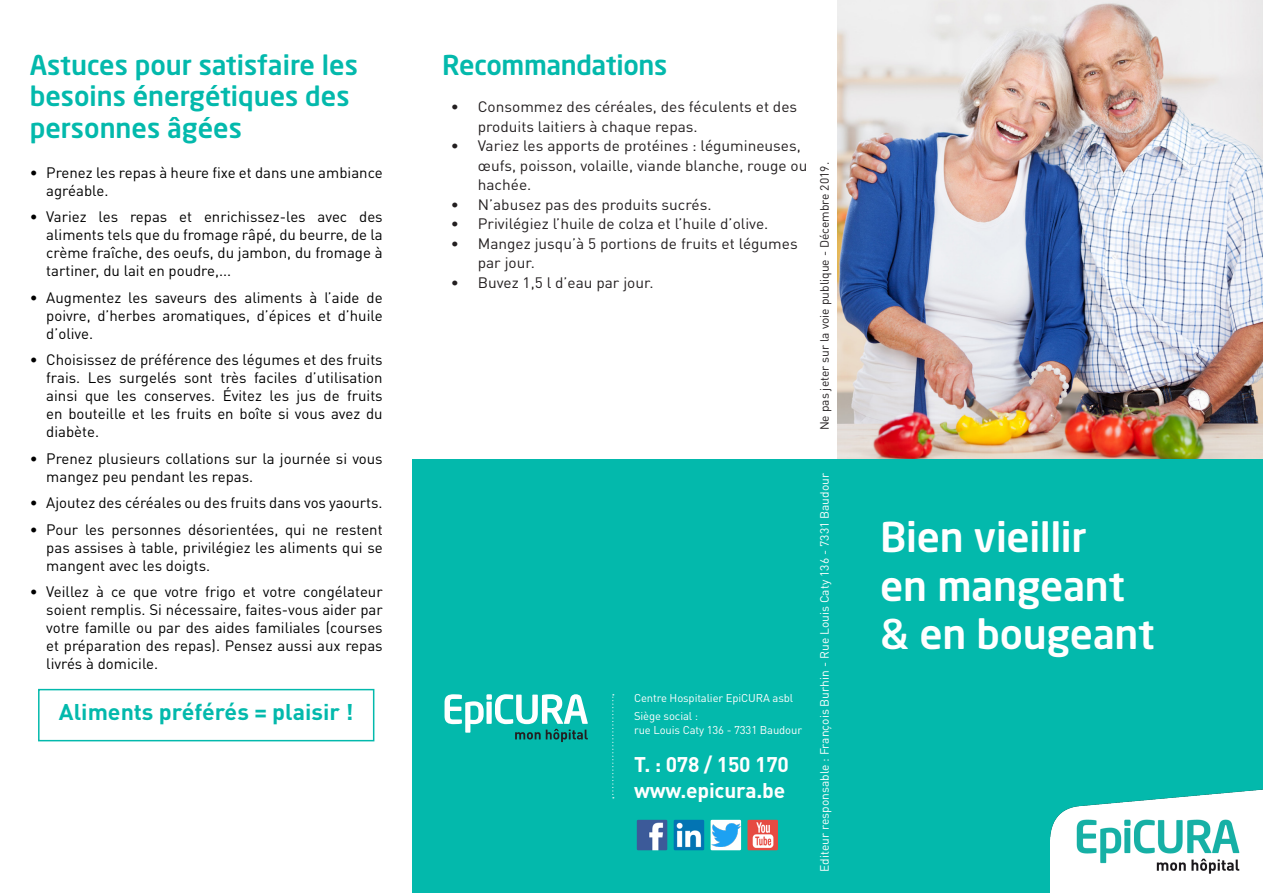
<style>
.page{position:relative;width:1263px;height:893px;background:#fff}
.page>*{position:absolute;margin:0;border:0;box-sizing:border-box;transform-origin:0 0}
.t1{font:40.5px "Neo Sans Std Medium TR";letter-spacing:-.01em;color:#fff}
.Titre{font:27px/31.5px "Neo Sans Std Medium TR";color:#03b9ac}
.Encart{font:700 22.5px "DIN Pro";color:#03b9ac}
.t2{font:700 21px "DIN Pro";letter-spacing:-.01em;color:#fff}
.t3{font:15px/18px "DIN Pro";color:#000;text-align:justify}
.t4{font:15px/19.5px "DIN Pro";color:#231f20}
.t5{font:12px "DIN Pro";color:#fff}
.t6{font:12px "DIN Pro";color:#231f20}
.t7{font:11.25px "DIN Pro";letter-spacing:-.01em;color:#fff}
</style>
<div class="page">
<img style="left:838px;top:0;width:425px;height:459px">
<div style="left:412px;top:459px;width:851px;height:434px;background:#03b9ac"></div>
<div style="left:38px;top:689px;width:336px;height:52px;border:2px solid #03b9ac"></div>
<svg style="left:444px;top:694px;width:144px;height:48px"></svg>
<svg style="left:612px;top:694px;width:2px;height:104px"></svg>
<img style="left:674px;top:820px;width:30px;height:30px">
<img style="left:637px;top:820px;width:30px;height:30px">
<div style="left:711px;top:820px;width:30px;height:30px;background:#fff"></div>
<img style="left:711px;top:824px;width:29px;height:23px">
<img style="left:747px;top:820px;width:31px;height:30px">
<img style="left:1050px;top:789px;width:213px;height:104px">
<p class="Titre" style="left:30px;top:48px;width:330px">Astuces pour satisfaire les besoins énergétiques des personnes âgées</p>
<p class="t3" style="left:46px;top:162px;width:338px;text-indent:-16px">• Prenez les repas à heure fixe et dans une ambiance agréable.</p>
<p class="t3" style="left:46px;top:206px;width:338px;text-indent:-16px">• Variez les repas et enrichissez-les avec des aliments tels que du fromage râpé, du beurre, de la crème fraîche, des oeufs, du jambon, du fromage à tartiner, du lait en poudre,...</p>
<p class="t3" style="left:46px;top:287px;width:338px;text-indent:-16px">• Augmentez les saveurs des aliments à l’aide de poivre, d’herbes aromatiques, d’épices et d’huile d’olive.</p>
<p class="t3" style="left:46px;top:349px;width:338px;text-indent:-16px">• Choisissez de préférence des légumes et des fruits frais. Les surgelés sont très faciles d’utilisation ainsi que les conserves. Évitez les jus de fruits en bouteille et les fruits en boîte si vous avez du diabète.</p>
<p class="t3" style="left:46px;top:448px;width:338px;text-indent:-16px">• Prenez plusieurs collations sur la journée si vous mangez peu pendant les repas.</p>
<p class="t3" style="left:30px;top:492px;width:354px">• Ajoutez des céréales ou des fruits dans vos yaourts.</p>
<p class="t3" style="left:46px;top:519px;width:338px;text-indent:-16px">• Pour les personnes désorientées, qui ne restent pas assises à table, privilégiez les aliments qui se mangent avec les doigts.</p>
<p class="t3" style="left:46px;top:581px;width:338px;text-indent:-16px">• Veillez à ce que votre frigo et votre congélateur soient remplis. Si nécessaire, faites-vous aider par votre famille ou par des aides familiales (courses et préparation des repas). Pensez aussi aux repas livrés à domicile.</p>
<p class="Encart" style="left:59px;top:693px;width:296px">Aliments préférés = plaisir !</p>
<p class="Titre" style="left:442px;top:48px;width:226px">Recommandations</p>
<p class="t4" style="left:478px;top:96px;width:321px;text-indent:-27px">• Consommez des céréales, des féculents et des produits laitiers à chaque repas.</p>
<p class="t4" style="left:478px;top:135px;width:331px;text-indent:-27px">• Variez les apports de protéines : légumineuses, œufs, poisson, volaille, viande blanche, rouge ou hachée.</p>
<p class="t4" style="left:451px;top:193px;width:262px">• N’abusez pas des produits sucrés.</p>
<p class="t4" style="left:451px;top:213px;width:319px">• Privilégiez l’huile de colza et l’huile d’olive.</p>
<p class="t4" style="left:478px;top:232px;width:321px;text-indent:-27px">• Mangez jusqu’à 5 portions de fruits et légumes par jour.</p>
<p class="t4" style="left:451px;top:271px;width:204px">• Buvez 1,5 l d’eau par jour.</p>
<p class="t6" style="left:815px;top:430px;width:270px;rotate:-90deg">Ne pas jeter sur la voie publique - Décembre 2019.</p>
<p class="t7" style="left:634px;top:689px;width:161px">Centre Hospitalier EpiCURA asbl</p>
<p class="t7" style="left:634px;top:707px;width:66px">Siège social :</p>
<p class="t7" style="left:634px;top:721px;width:170px">rue Louis Caty 136 - 7331 Baudour</p>
<p class="t2" style="left:634px;top:747px;width:156px">T. : 078 / 150 170</p>
<p class="t2" style="left:634px;top:773px;width:153px">www.epicura.be</p>
<p class="t5" style="left:815px;top:872px;width:400px;rotate:-90deg">Editeur responsable : François Burhin - Rue Louis Caty 136 - 7331 Baudour</p>
<p class="t1" style="left:880px;top:511px;width:208px">Bien vieillir</p>
<p class="t1" style="left:880px;top:560px;width:246px">en mangeant</p>
<p class="t1" style="left:880px;top:609px;width:276px">&amp; en bougeant</p>
</div>
